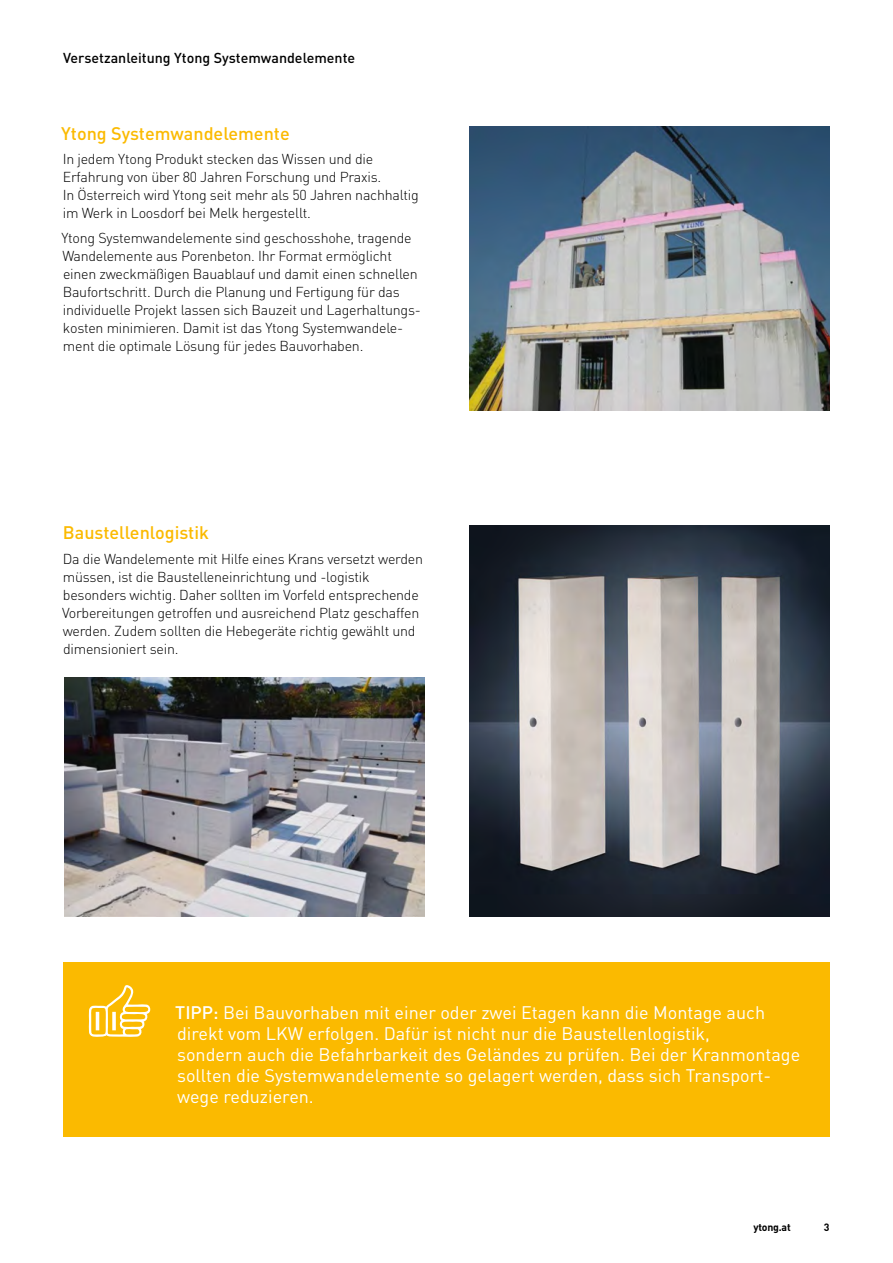
<style>
.page{position:relative;width:893px;height:1263px;background:#fff}
.page>*{position:absolute;margin:0;border:0;box-sizing:border-box;transform-origin:0 0}
.t1{font:18px/21px "DIN Pro";color:#fff}
.t2{font:500 18px "DIN Pro";color:#fbba00}
.t3{font:300 14.25px/18px "DIN Pro";letter-spacing:-.015em;color:#000}
.t4{font:500 14.25px "DIN Pro";color:#000}
.t5{font:700 10.5px "DIN Pro";letter-spacing:-.02em;color:#000}
.s1{font-weight:500}
</style>
<div class="page">
<img style="left:64px;top:677px;width:360px;height:239px">
<img style="left:470px;top:526px;width:360px;height:390px">
<img style="left:470px;top:126px;width:360px;height:285px">
<div style="left:63px;top:962px;width:767px;height:175px;background:#fbba00"></div>
<svg style="left:89px;top:985px;width:62px;height:52px"></svg>
<p class="t4" style="left:63px;top:48px;width:294px">Versetzanleitung Ytong Systemwandelemente</p>
<p class="t2" style="left:61px;top:121px;width:230px">Ytong Systemwandelemente</p>
<p class="t3" style="left:63px;top:150px;width:358px">In jedem Ytong Produkt stecken das Wissen und die Erfahrung von über 80 Jahren Forschung und Praxis.<br>In Österreich wird Ytong seit mehr als 50 Jahren nachhaltig im Werk in Loosdorf bei Melk hergestellt.</p>
<p class="t3" style="left:61px;top:228px;width:361px">Ytong Systemwandelemente sind geschosshohe, tragende Wandelemente aus Porenbeton. Ihr Format ermöglicht einen zweckmäßigen Bauablauf und damit einen schnellen Baufortschritt. Durch die Planung und Fertigung für das individuelle Projekt lassen sich Bauzeit und Lagerhaltungs&shy;kosten minimieren. Damit ist das Ytong Systemwandele&shy;ment die optimale Lösung für jedes Bauvorhaben.</p>
<p class="t2" style="left:63px;top:521px;width:148px">Baustellenlogistik</p>
<p class="t3" style="left:62px;top:549px;width:362px">Da die Wandelemente mit Hilfe eines Krans versetzt werden müssen, ist die Baustelleneinrichtung und -logistik besonders wichtig. Daher sollten im Vorfeld entsprechende Vorbereitungen getroffen und ausreichend Platz geschaffen werden. Zudem sollten die Hebegeräte richtig gewählt und dimensioniert sein.</p>
<p class="t1" style="left:175px;top:1000px;width:626px"><span class="s1">TIPP:</span> Bei Bauvorhaben mit einer oder zwei Etagen kann die Montage auch direkt vom LKW erfolgen. Dafür ist nicht nur die Baustellenlogistik,<br>sondern auch die Befahrbarkeit des Geländes zu prüfen. Bei der Kranmontage sollten die Systemwandelemente so gelagert werden, dass sich Transport&shy;wege reduzieren.</p>
<p class="t5" style="left:753px;top:1218px;width:39px">ytong.at</p>
<p class="t5" style="left:824px;top:1219px;width:7px">3</p>
</div>
